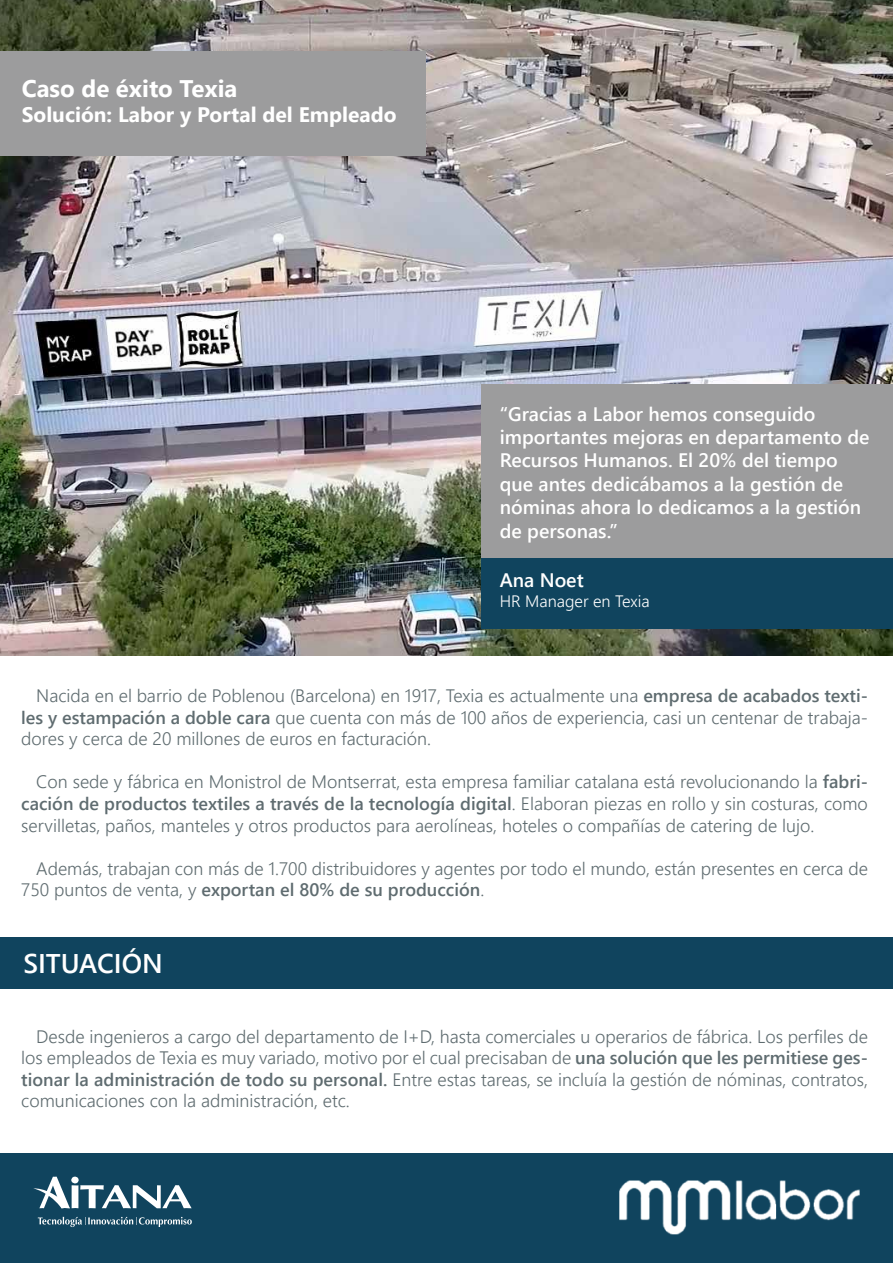
<style>
.page{position:relative;width:893px;height:1263px;background:#fff}
.page>*{position:absolute;margin:0;border:0;box-sizing:border-box;transform-origin:0 0}
.t1{font:600 27px "Segoe UI";color:#fff}
.t2{font:700 24px "Segoe UI";color:#fff}
.t3{font:700 21px "Segoe UI";color:#fff}
.t4{font:600 19.5px/23.4px "Segoe UI";color:#fff}
.t5{font:300 18px/21.6px "Segoe UI";color:#5f6c70;text-align:justify}
.t6{font:300 16.5px "Segoe UI";color:#fff}
.s1{font-weight:600}
</style>
<div class="page">
<img style="left:0;top:0;width:893px;height:655px">
<div style="left:481px;top:557px;width:412px;height:72px;background:#10445e"></div>
<div style="left:481px;top:384px;width:412px;height:173px;background:#9c9c9d"></div>
<div style="left:0;top:51px;width:426px;height:105px;background:#9c9c9d"></div>
<div style="left:0;top:1153px;width:893px;height:110px;background:#10445e"></div>
<div style="left:0;top:938px;width:893px;height:51px;background:#10445e"></div>
<img style="left:619px;top:1180px;width:241px;height:55px">
<svg style="left:33px;top:1176px;width:159px;height:32px"></svg>
<svg style="left:38px;top:1217px;width:154px;height:10px"></svg>
<h2 class="t2" style="left:22px;top:65px;width:217px">Caso de éxito Texia</h2>
<p class="t3" style="left:22px;top:94px;width:376px">Solución: Labor y Portal del Empleado</p>
<p class="t4" style="left:500px;top:400px;width:371px">“Gracias a Labor hemos conseguido importantes mejoras en departamento de Recursos Humanos. El 20% del tiempo que antes dedicábamos a la gestión de nóminas ahora lo dedicamos a la gestión de personas.”</p>
<p class="t4" style="left:500px;top:567px;width:85px">Ana Noet</p>
<p class="t6" style="left:500px;top:585px;width:152px">HR Manager en Texia</p>
<p class="t5" style="left:21px;top:683px;width:848px;text-indent:15px">Nacida en el barrio de Poblenou (Barcelona) en 1917, Texia es actualmente una <span class="s1">empresa de acabados texti&shy;les y estampación a doble cara</span> que cuenta con más de 100 años de experiencia, casi un centenar de trabaja&shy;dores y cerca de 20 millones de euros en facturación.</p>
<p class="t5" style="left:21px;top:769px;width:848px;text-indent:15px">Con sede y fábrica en Monistrol de Montserrat, esta empresa familiar catalana está revolucionando la <span class="s1">fabri&shy;cación de productos textiles a través de la tecnología digital</span>. Elaboran piezas en rollo y sin costuras, como servilletas, paños, manteles y otros productos para aerolíneas, hoteles o compañías de catering de lujo.</p>
<p class="t5" style="left:21px;top:856px;width:848px;text-indent:15px">Además, trabajan con más de 1.700 distribuidores y agentes por todo el mundo, están presentes en cerca de<br>750 puntos de venta, y <span class="s1">exportan el 80% de su producción</span>.</p>
<h1 class="t1" style="left:23px;top:938px;width:141px">SITUACIÓN</h1>
<p class="t5" style="left:21px;top:1023px;width:848px;text-indent:15px">Desde ingenieros a cargo del departamento de I+D, hasta comerciales u operarios de fábrica. Los perfiles de los empleados de Texia es muy variado, motivo por el cual precisaban de <span class="s1">una solución que les permitiese ges&shy;tionar la administración de todo su personal.</span> Entre estas tareas, se incluía la gestión de nóminas, contratos, comunicaciones con la administración, etc.</p>
</div>
